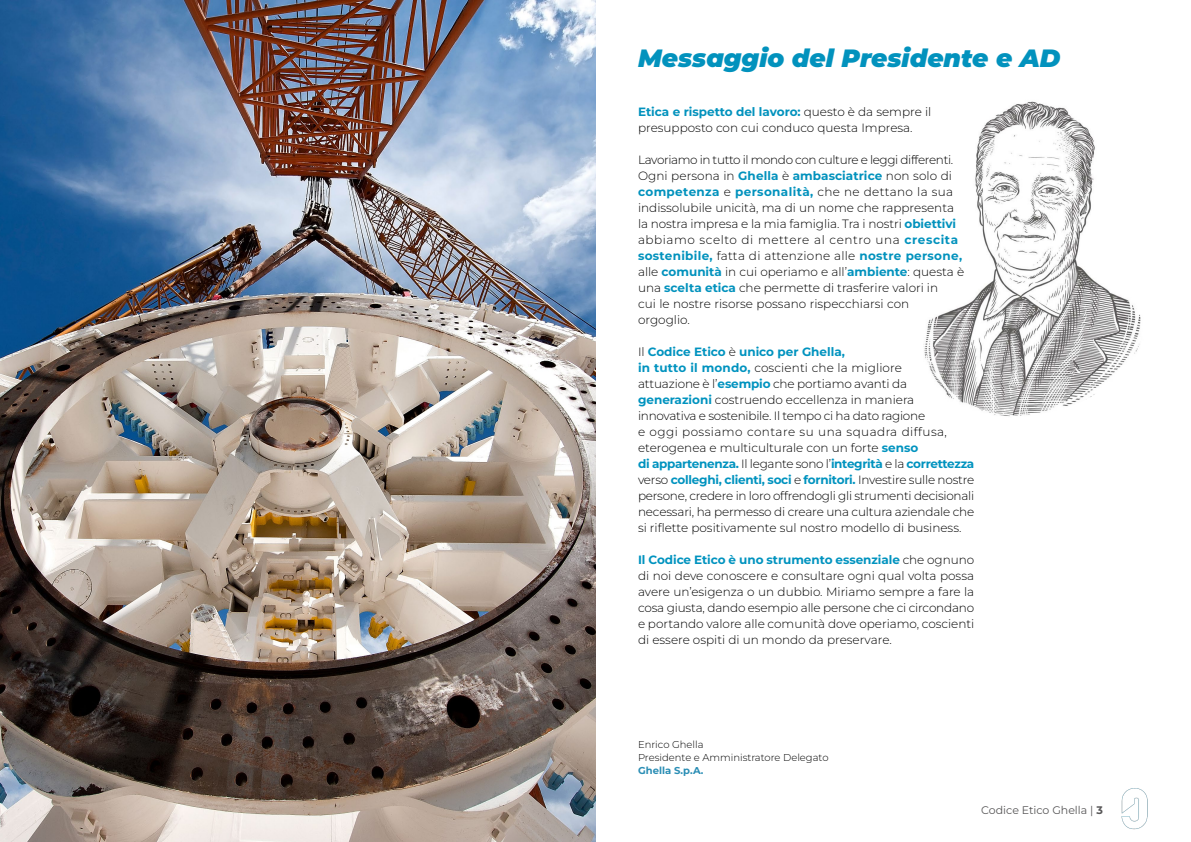
<style>
.page{position:relative;width:1191px;height:842px;background:#fff}
.page>*{position:absolute;margin:0;border:0;box-sizing:border-box;transform-origin:0 0}
.t1{font:italic 900 25px "Montserrat";color:#0292bd}
.t2{font:300 12px/16px "Montserrat";color:#000}
.t3{font:11px "Montserrat";color:#585758}
.t4{font:300 10px/13px "Montserrat";color:#000}
.t5{font:700 10px "Montserrat";color:#2b8eb5}
.s1{font-weight:700;color:#0292bd}
.s2{font-weight:700;color:#0093bf}
.s3{font-weight:700}
</style>
<div class="page">
<img style="left:924px;top:101px;width:217px;height:316px">
<img style="left:1121px;top:788px;width:26px;height:41px">
<img style="left:0;top:0;width:595px;height:842px">
<h1 class="t1" style="left:638px;top:41px;width:424px">Messaggio del Presidente e AD</h1>
<p class="t2" style="left:638px;top:103px;width:295px"><span class="s1">Etica e rispetto del lavoro:</span> questo è da sempre il presupposto con cui conduco questa Impresa.</p>
<p class="t2" style="left:638px;top:151px;width:328px">Lavoriamo in tutto il mondo con culture e leggi differenti.<br>Ogni persona in <span class="s1">Ghella</span> è <span class="s1">ambasciatrice</span> non solo di <span class="s1">competenza</span> e <span class="s1">personalità,</span> che ne dettano la sua indissolubile unicità, ma di un nome che rappresenta la nostra impresa e la mia famiglia. Tra i nostri <span class="s1">obiettivi </span>abbiamo scelto di mettere al centro una <span class="s1">crescita sostenibile,</span> fatta di attenzione alle <span class="s1">nostre persone, </span>alle <span class="s1">comunità</span> in cui operiamo e all’<span class="s1">ambiente</span>: questa è una <span class="s1">scelta etica</span> che permette di trasferire valori in<br>cui le nostre risorse possano rispecchiarsi con<br>orgoglio.</p>
<p class="t2" style="left:638px;top:343px;width:338px">Il <span class="s2">Codice Etico</span> è <span class="s2">unico per Ghella,<br>in tutto il mondo,</span> coscienti che la migliore<br>attuazione è l’<span class="s2">esempio</span> che portiamo avanti da <span class="s2">generazioni</span> costruendo eccellenza in maniera innovativa e sostenibile. Il tempo ci ha dato ragione<br>e oggi possiamo contare su una squadra diffusa, eterogenea e multiculturale con un forte <span class="s2">senso<br>di appartenenza.</span> Il legante sono l’<span class="s2">integrità</span> e la <span class="s2">correttezza </span>verso <span class="s2">colleghi, clienti, soci</span> e <span class="s2">fornitori.</span> Investire sulle nostre persone, credere in loro offrendogli gli strumenti decisionali necessari, ha permesso di creare una cultura aziendale che si riflette positivamente sul nostro modello di business.</p>
<p class="t2" style="left:638px;top:551px;width:338px;text-align:justify"><span class="s2">Il Codice Etico è uno strumento essenziale</span> che ognuno di noi deve conoscere e consultare ogni qual volta possa avere un’esigenza o un dubbio. Miriamo sempre a fare la cosa giusta, dando esempio alle persone che ci circondano e portando valore alle comunità dove operiamo, coscienti di essere ospiti di un mondo da preservare.</p>
<p class="t4" style="left:638px;top:737px;width:192px">Enrico Ghella<br>Presidente e Amministratore Delegato</p>
<p class="t5" style="left:638px;top:763px;width:67px">Ghella S.p.A.</p>
<p class="t3" style="left:981px;top:802px;width:123px">Codice Etico Ghella | <span class="s3">3</span></p>
</div>
